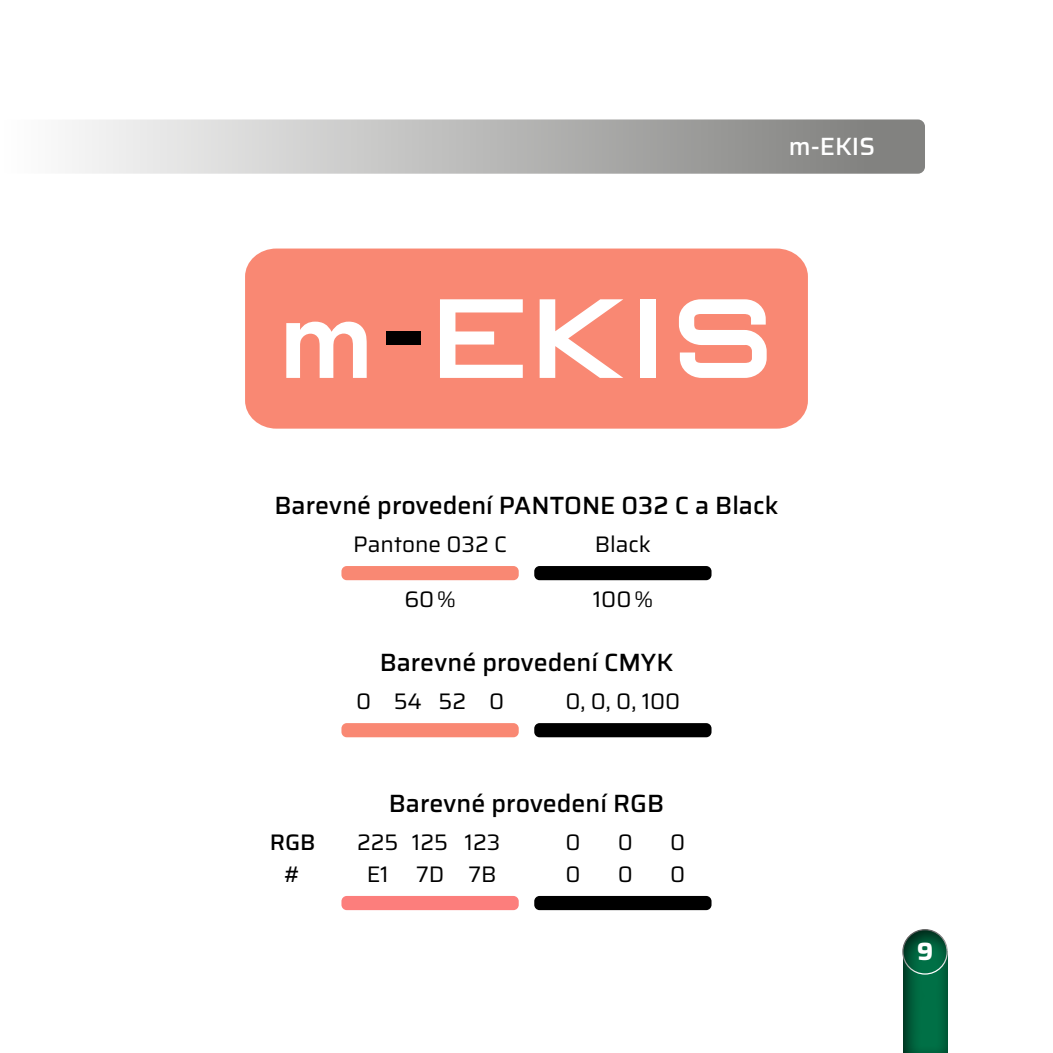
<style>
.page{position:relative;width:1053px;height:1053px;background:#fff}
.page>*{position:absolute;margin:0;border:0;box-sizing:border-box;transform-origin:0 0}
.t1{font:500 25px "Saira";color:#000}
.t2{font:500 25px "Saira";color:#fff}
.t3{font:700 25px "Saira";color:#fff}
.t4{font:22.5px "Saira";color:#000}
.t5{font:500 22.5px "Saira";color:#000}
</style>
<div class="page">
<div style="left:859px;top:894px;width:129px;height:158px;background:#000;opacity:.75"></div>
<svg style="left:72px;top:119px;width:852px;height:55px;background:#b8b8b7"></svg>
<div style="left:245px;top:248px;width:562px;height:180px;background:#f98873"></div>
<svg style="left:440px;top:299px;width:82px;height:79px"></svg>
<svg style="left:539px;top:299px;width:84px;height:79px"></svg>
<div style="left:640px;top:299px;width:15px;height:79px;background:#fff"></div>
<svg style="left:679px;top:299px;width:87px;height:79px"></svg>
<div style="left:386px;top:331px;width:35px;height:14px;background:#000"></div>
<svg style="left:286px;top:321px;width:80px;height:57px"></svg>
<div style="left:341px;top:566px;width:177px;height:14px;background:#f98873;border-radius:5px"></div>
<div style="left:341px;top:723px;width:177px;height:14px;background:#f98873;border-radius:5px"></div>
<div style="left:534px;top:566px;width:177px;height:14px;background:#000;border-radius:5px"></div>
<div style="left:534px;top:723px;width:177px;height:14px;background:#000;border-radius:5px"></div>
<div style="left:341px;top:895px;width:177px;height:15px;background:#fc7e7c;border-radius:5px"></div>
<div style="left:534px;top:895px;width:177px;height:15px;background:#000;border-radius:5px"></div>
<p class="t2" style="left:788px;top:127px;width:88px">m-EKIS</p>
<p class="t1" style="left:274px;top:486px;width:505px">Barevné provedení PANTONE 032 C a Black</p>
<p class="t4" style="left:353px;top:527px;width:155px">Pantone 032 C</p>
<p class="t4" style="left:594px;top:527px;width:58px">Black</p>
<p class="t4" style="left:404px;top:582px;width:53px">60%</p>
<p class="t4" style="left:592px;top:582px;width:62px">100%</p>
<p class="t1" style="left:379px;top:643px;width:295px">Barevné provedení CMYK</p>
<p class="t4" style="left:356px;top:684px;width:150px">0 5452 0</p>
<p class="t4" style="left:565px;top:684px;width:116px">0, 0, 0, 100</p>
<p class="t1" style="left:389px;top:783px;width:277px">Barevné provedení RGB</p>
<p class="t5" style="left:270px;top:825px;width:47px">RGB</p>
<p class="t4" style="left:357px;top:825px;width:145px">225 125 123</p>
<p class="t4" style="left:565px;top:825px;width:17px">0</p>
<p class="t4" style="left:617px;top:825px;width:17px">0</p>
<p class="t4" style="left:670px;top:825px;width:17px">0</p>
<p class="t5" style="left:284px;top:857px;width:19px">#</p>
<p class="t4" style="left:366px;top:857px;width:131px">E1 7D 7B</p>
<p class="t4" style="left:565px;top:857px;width:17px">0</p>
<p class="t4" style="left:617px;top:857px;width:17px">0</p>
<p class="t4" style="left:670px;top:857px;width:17px">0</p>
<p class="t3" style="left:916px;top:932px;width:18px">9</p>
</div>
